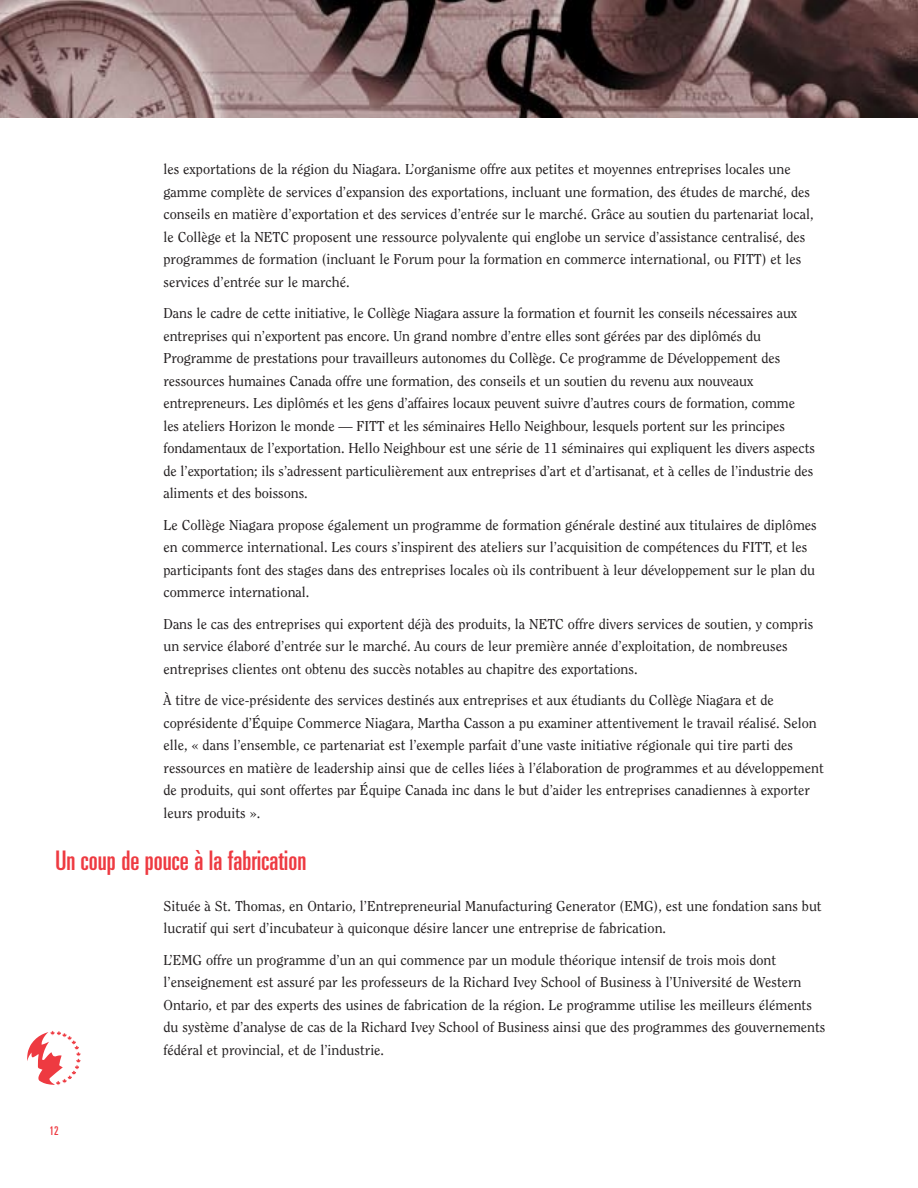
<style>
.page{position:relative;width:918px;height:1188px;background:#fff}
.page>*{position:absolute;margin:0;border:0;box-sizing:border-box;transform-origin:0 0}
.t1{font:ultra-condensed 27px "Univers";color:#ee3a41}
.t2{font:14.25px/22.5px "Clearface";color:#231f20}
.t3{font:ultra-condensed 12px "Univers";color:#ee3a41}
</style>
<div class="page">
<img style="left:0;top:0;width:918px;height:118px">
<svg style="left:27px;top:1031px;width:54px;height:54px"></svg>
<p class="t2" style="left:164px;top:159px;width:652px">les exportations de la région du Niagara. L’organisme offre aux petites et moyennes entreprises locales une gamme complète de services d’expansion des exportations, incluant une formation, des études de marché, des conseils en matière d’exportation et des services d’entrée sur le marché. Grâce au soutien du partenariat local, le Collège et la NETC proposent une ressource polyvalente qui englobe un service d’assistance centralisé, des programmes de formation (incluant le Forum pour la formation en commerce international, ou FITT) et les services d’entrée sur le marché.</p>
<p class="t2" style="left:164px;top:303px;width:653px">Dans le cadre de cette initiative, le Collège Niagara assure la formation et fournit les conseils nécessaires aux entreprises qui n’exportent pas encore. Un grand nombre d’entre elles sont gérées par des diplômés du Programme de prestations pour travailleurs autonomes du Collège. Ce programme de Développement des ressources humaines Canada offre une formation, des conseils et un soutien du revenu aux nouveaux entrepreneurs. Les diplômés et les gens d’affaires locaux peuvent suivre d’autres cours de formation, comme<br>les ateliers Horizon le monde — FITT et les séminaires Hello Neighbour, lesquels portent sur les principes fondamentaux de l’exportation. Hello Neighbour est une série de 11 séminaires qui expliquent les divers aspects de l’exportation; ils s’adressent particulièrement aux entreprises d’art et d’artisanat, et à celles de l’industrie des aliments et des boissons.</p>
<p class="t2" style="left:164px;top:515px;width:655px">Le Collège Niagara propose également un programme de formation générale destiné aux titulaires de diplômes en commerce international. Les cours s’inspirent des ateliers sur l’acquisition de compétences du FITT, et les participants font des stages dans des entreprises locales où ils contribuent à leur développement sur le plan du commerce international.</p>
<p class="t2" style="left:164px;top:614px;width:651px">Dans le cas des entreprises qui exportent déjà des produits, la NETC offre divers services de soutien, y compris un service élaboré d’entrée sur le marché. Au cours de leur première année d’exploitation, de nombreuses entreprises clientes ont obtenu des succès notables au chapitre des exportations.</p>
<p class="t2" style="left:164px;top:690px;width:662px">À titre de vice-présidente des services destinés aux entreprises et aux étudiants du Collège Niagara et de coprésidente d’Équipe Commerce Niagara, Martha Casson a pu examiner attentivement le travail réalisé. Selon elle, « dans l’ensemble, ce partenariat est l’exemple parfait d’une vaste initiative régionale qui tire parti des ressources en matière de leadership ainsi que de celles liées à l’élaboration de programmes et au développement de produits, qui sont offertes par Équipe Canada inc dans le but d’aider les entreprises canadiennes à exporter leurs produits ».</p>
<h1 class="t1" style="left:56px;top:851px;width:252px">Un coup de pouce à la fabrication</h1>
<p class="t2" style="left:164px;top:896px;width:660px">Située à St. Thomas, en Ontario, l’Entrepreneurial Manufacturing Generator (EMG), est une fondation sans but lucratif qui sert d’incubateur à quiconque désire lancer une entreprise de fabrication.</p>
<p class="t2" style="left:164px;top:950px;width:663px">L’EMG offre un programme d’un an qui commence par un module théorique intensif de trois mois dont l’enseignement est assuré par les professeurs de la Richard Ivey School of Business à l’Université de Western Ontario, et par des experts des usines de fabrication de la région. Le programme utilise les meilleurs éléments du système d’analyse de cas de la Richard Ivey School of Business ainsi que des programmes des gouvernements fédéral et provincial, et de l’industrie.</p>
<p class="t3" style="left:50px;top:1126px;width:10px">12</p>
</div>
